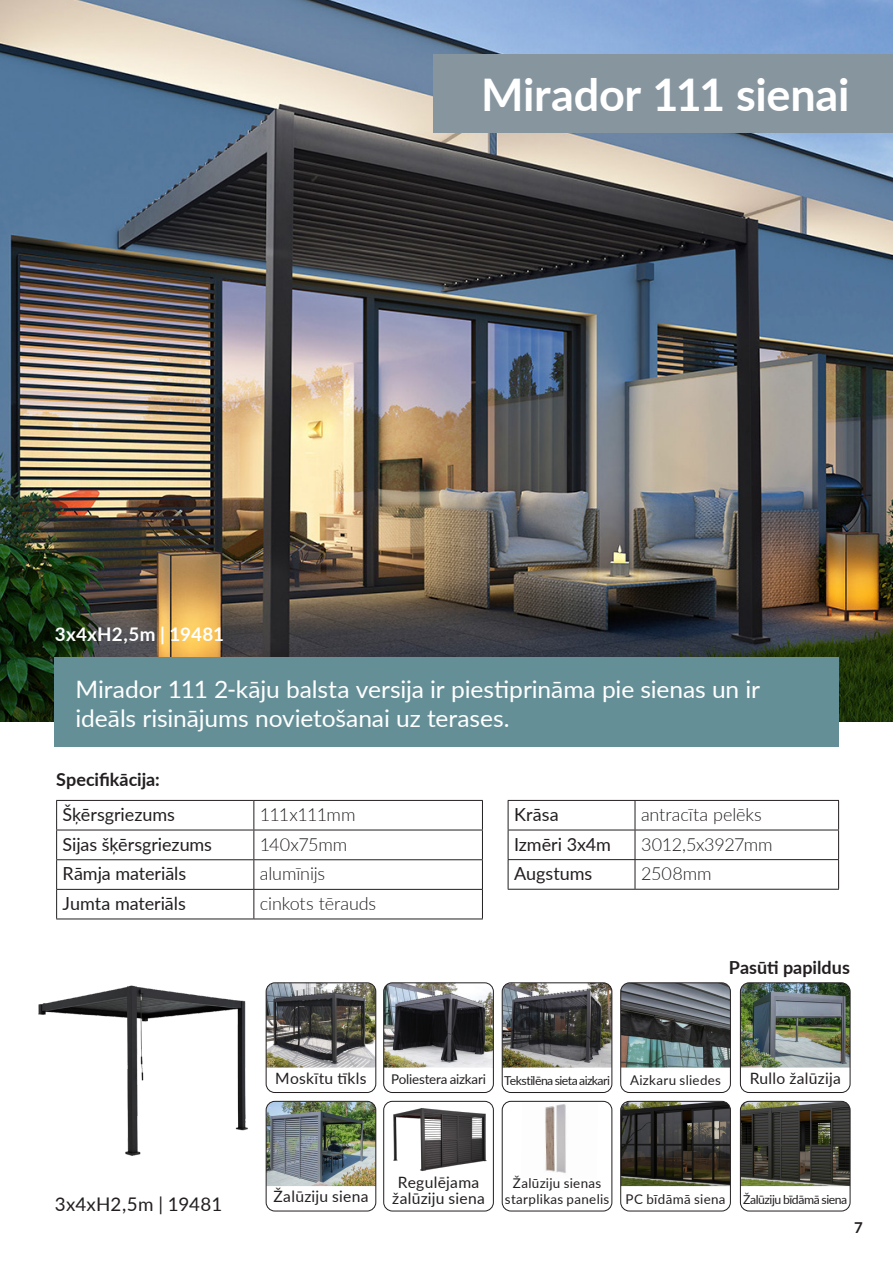
<style>
.page{position:relative;width:893px;height:1263px;background:#fff}
.page>*{position:absolute;margin:0;border:0;box-sizing:border-box;transform-origin:0 0}
.t1{font:700 45px "Lato";letter-spacing:-.01em;color:#fff}
.t2{font:24px/28.8px "Lato";letter-spacing:-.005em;color:#fff}
.t3{font:18.75px "Lato";letter-spacing:.005em;color:#231f20}
.t4{font:700 18.75px "Lato";letter-spacing:.01em;color:#fff}
.t5{font:18px "Lato";letter-spacing:-.005em;color:#231f20}
.t6{font:300 18px "Lato";letter-spacing:-.01em;color:#231f20}
.t7{font:700 18px "Lato";color:#231f20}
.t8{font:300 18px "Lato";letter-spacing:-.04em;color:#231f20}
.t9{font:15.6px/15.6px "Lato";letter-spacing:.02em;color:#231f20;text-align:center}
.t10{font:700 15px "Lato";color:#231f20}
.t11{font:13.35px/15.6px "Lato";letter-spacing:.02em;color:#231f20;text-align:center}
.t12{font:13.35px "Lato";letter-spacing:-.015em;color:#231f20}
.t13{font:12.3px "Lato";letter-spacing:-.04em;color:#231f20}
</style>
<div class="page">
<img style="left:38px;top:985px;width:210px;height:171px">
<img style="left:0;top:0;width:893px;height:722px">
<div style="left:433px;top:54px;width:460px;height:79px;background:#87959f"></div>
<hr style="left:56px;top:800px;width:198px;height:1px;background:#231f20">
<hr style="left:254px;top:800px;width:229px;height:1px;background:#231f20">
<hr style="left:56px;top:830px;width:198px;height:1px;background:#231f20">
<hr style="left:254px;top:830px;width:229px;height:1px;background:#231f20">
<hr style="left:56px;top:859px;width:198px;height:1px;background:#231f20">
<hr style="left:254px;top:859px;width:229px;height:1px;background:#231f20">
<hr style="left:56px;top:889px;width:198px;height:1px;background:#231f20">
<svg style="left:56px;top:801px;width:1px;height:117px"></svg>
<hr style="left:254px;top:889px;width:229px;height:1px;background:#231f20">
<svg style="left:253px;top:801px;width:1px;height:117px"></svg>
<svg style="left:482px;top:801px;width:1px;height:117px"></svg>
<hr style="left:56px;top:918px;width:198px;height:1px;background:#231f20">
<hr style="left:254px;top:918px;width:229px;height:1px;background:#231f20">
<hr style="left:508px;top:800px;width:127px;height:1px;background:#231f20">
<hr style="left:635px;top:800px;width:204px;height:1px;background:#231f20">
<hr style="left:508px;top:830px;width:127px;height:1px;background:#231f20">
<hr style="left:635px;top:830px;width:204px;height:1px;background:#231f20">
<hr style="left:508px;top:859px;width:127px;height:1px;background:#231f20">
<svg style="left:508px;top:801px;width:1px;height:88px"></svg>
<hr style="left:635px;top:859px;width:204px;height:1px;background:#231f20">
<svg style="left:635px;top:801px;width:1px;height:88px"></svg>
<svg style="left:838px;top:801px;width:1px;height:88px"></svg>
<hr style="left:508px;top:889px;width:127px;height:1px;background:#231f20">
<hr style="left:635px;top:889px;width:204px;height:1px;background:#231f20">
<div style="left:55px;top:657px;width:784px;height:89px;background:#658f97"></div>
<img style="left:266px;top:983px;width:110px;height:109px">
<div style="left:266px;top:982px;width:110px;height:111px;border:1px solid #231f20;border-radius:9px"></div>
<img style="left:266px;top:1101px;width:110px;height:110px">
<div style="left:266px;top:1101px;width:110px;height:110px;border:1px solid #231f20;border-radius:9px"></div>
<img style="left:385px;top:984px;width:108px;height:108px">
<div style="left:383px;top:982px;width:111px;height:111px;border:1px solid #231f20;border-radius:9px"></div>
<svg style="left:384px;top:1101px;width:109px;height:110px"></svg>
<div style="left:383px;top:1101px;width:111px;height:110px;border:1px solid #231f20;border-radius:9px"></div>
<img style="left:502px;top:983px;width:110px;height:109px">
<div style="left:502px;top:982px;width:110px;height:111px;border:1px solid #231f20;border-radius:9px"></div>
<svg style="left:502px;top:1101px;width:110px;height:110px"></svg>
<div style="left:502px;top:1101px;width:110px;height:110px;border:1px solid #231f20;border-radius:9px"></div>
<svg style="left:622px;top:984px;width:108px;height:108px"></svg>
<div style="left:620px;top:982px;width:111px;height:111px;border:1px solid #231f20;border-radius:9px"></div>
<svg style="left:621px;top:1101px;width:109px;height:110px"></svg>
<div style="left:620px;top:1101px;width:111px;height:110px;border:1px solid #231f20;border-radius:9px"></div>
<img style="left:740px;top:983px;width:110px;height:109px">
<div style="left:740px;top:982px;width:110px;height:111px;border:1px solid #231f20;border-radius:9px"></div>
<svg style="left:740px;top:1101px;width:110px;height:110px"></svg>
<div style="left:740px;top:1101px;width:110px;height:110px;border:1px solid #231f20;border-radius:9px"></div>
<p class="t4" style="left:55px;top:621px;width:171px">3x4xH2,5m | 19481</p>
<p class="t1" style="left:481px;top:62px;width:370px">Mirador 111 sienai</p>
<p class="t2" style="left:75px;top:674px;width:686px">Mirador 111 2-kāju balsta versija ir piestiprināma pie sienas un ir ideāls risinājums novietošanai uz terases.</p>
<p class="t7" style="left:56px;top:766px;width:105px">Specifikācija:</p>
<p class="t5" style="left:63px;top:801px;width:114px">Šķērsgriezums</p>
<p class="t8" style="left:260px;top:802px;width:97px">111x111mm</p>
<p class="t5" style="left:63px;top:831px;width:151px">Sijas šķērsgriezums</p>
<p class="t6" style="left:260px;top:831px;width:89px">140x75mm</p>
<p class="t5" style="left:63px;top:861px;width:125px">Rāmja materiāls</p>
<p class="t6" style="left:260px;top:861px;width:67px">alumīnijs</p>
<p class="t5" style="left:63px;top:890px;width:125px">Jumta materiāls</p>
<p class="t6" style="left:260px;top:891px;width:118px">cinkots tērauds</p>
<p class="t5" style="left:514px;top:801px;width:46px">Krāsa</p>
<p class="t6" style="left:641px;top:802px;width:122px">antracīta pelēks</p>
<p class="t5" style="left:514px;top:831px;width:98px">Izmēri 3x4m</p>
<p class="t6" style="left:641px;top:831px;width:133px">3012,5x3927mm</p>
<p class="t5" style="left:514px;top:861px;width:80px">Augstums</p>
<p class="t6" style="left:641px;top:861px;width:72px">2508mm</p>
<p class="t7" style="left:729px;top:954px;width:123px">Pasūti papildus</p>
<p class="t3" style="left:55px;top:1191px;width:169px">3x4xH2,5m | 19481</p>
<p class="t9" style="left:275px;top:1070px;width:93px">Moskītu tīkls</p>
<p class="t12" style="left:391px;top:1070px;width:96px">Poliestera aizkari</p>
<p class="t13" style="left:504px;top:1072px;width:107px">Tekstilēna sieta aizkari</p>
<p class="t11" style="left:630px;top:1072px;width:93px">Aizkaru sliedes</p>
<p class="t9" style="left:750px;top:1070px;width:93px">Rullo žalūzija</p>
<p class="t9" style="left:273px;top:1188px;width:97px">Žalūziju siena</p>
<p class="t9" style="left:392px;top:1174px;width:94px">Regulējama žalūziju siena</p>
<p class="t11" style="left:505px;top:1175px;width:106px">Žalūziju sienas starplikas panelis</p>
<p class="t11" style="left:626px;top:1190px;width:101px">PC bīdāmā siena</p>
<p class="t13" style="left:743px;top:1190px;width:106px">Žalūziju bīdāmā siena</p>
<p class="t10" style="left:854px;top:1216px;width:10px">7</p>
</div>
